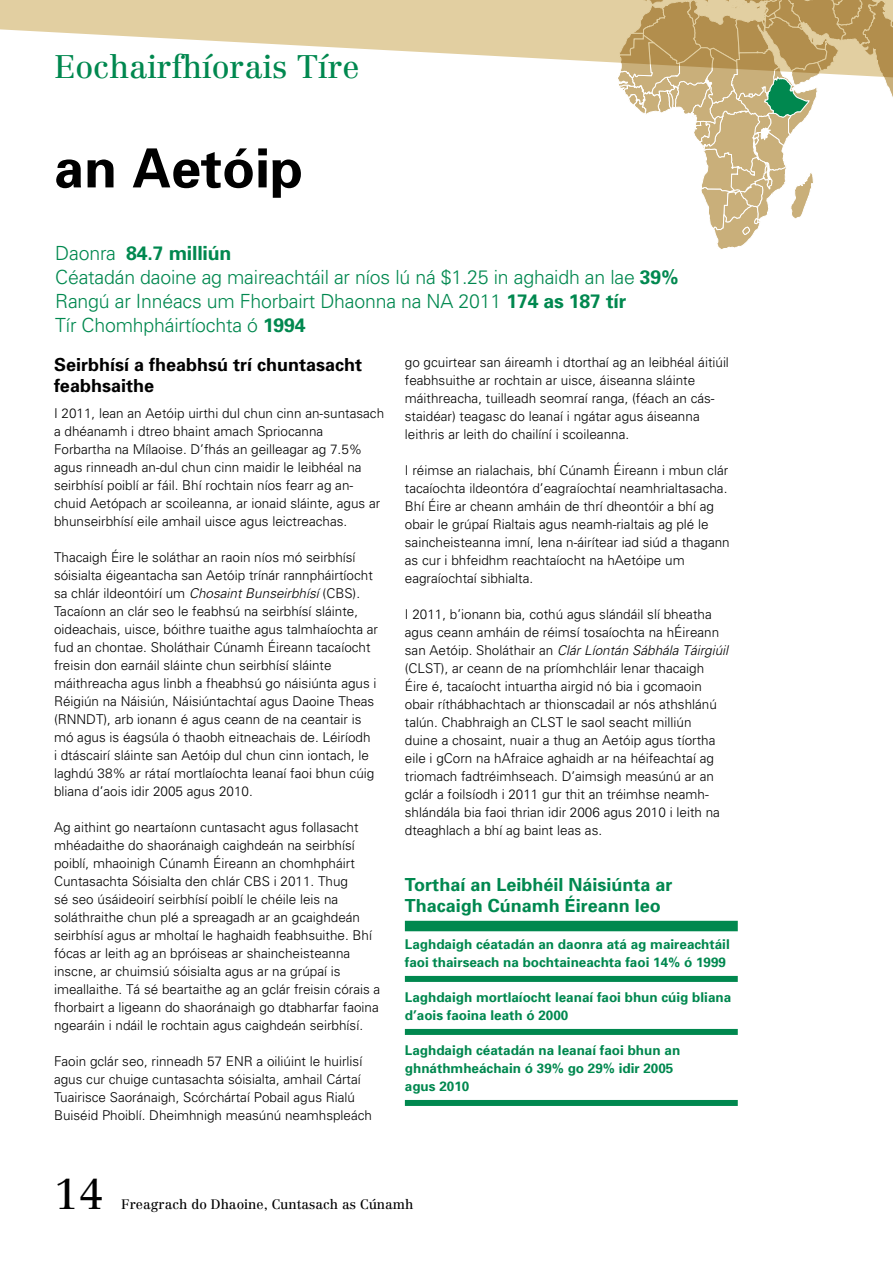
<style>
.page{position:relative;width:893px;height:1263px;background:#fff}
.page>*{position:absolute;margin:0;border:0;box-sizing:border-box;transform-origin:0 0}
.t1{font:700 54px "Univers";color:#000}
.t2{font:42px "Centennial LT";color:#000}
.t3{font:32.1px "Centennial LT";color:#00884f}
.t4{font:300 19.5px/24px "Univers";letter-spacing:-.01em;color:#00884f}
.t5{font:700 18px/21px "Univers";color:#00884f}
.t6{font:700 18px/21px "Univers";color:#000}
.t7{font:300 13.5px/18px "Univers";color:#000}
.t8{font:700 13.5px/18px "Univers";color:#00884f}
.t9{font:13.5px "Centennial LT";color:#000}
.s1{font-weight:700}
.s2{font-style:italic}
</style>
<div class="page">
<svg style="left:694px;top:126px;width:119px;height:123px"></svg>
<div style="left:405px;top:921px;width:333px;height:10px;background:#00884f"></div>
<div style="left:405px;top:976px;width:333px;height:6px;background:#00884f"></div>
<div style="left:405px;top:1029px;width:333px;height:6px;background:#00884f"></div>
<div style="left:405px;top:1100px;width:333px;height:6px;background:#00884f"></div>
<svg style="left:0;top:0;width:893px;height:126px"></svg>
<h3 class="t3" style="left:54px;top:48px;width:307px">Eochairfhíorais Tíre</h3>
<h1 class="t1" style="left:54px;top:136px;width:251px">an Aetóip</h1>
<h3 class="t4" style="left:55px;top:241px;width:625px">Daonra <span class="s1">84.7 milliún<br></span>Céatadán daoine ag maireachtáil ar níos lú ná $1.25 in aghaidh an lae <span class="s1">39% </span>Rangú ar Innéacs um Fhorbairt Dhaonna na NA 2011 <span class="s1">174 as 187 tír<br></span>Tír Chomhpháirtíochta ó <span class="s1">1994</span></h3>
<h3 class="t6" style="left:54px;top:354px;width:310px">Seirbhísí a fheabhsú trí chuntasacht feabhsaithe</h3>
<p class="t7" style="left:54px;top:404px;width:332px">I 2011, lean an Aetóip uirthi dul chun cinn an-suntasach a dhéanamh i dtreo bhaint amach Spriocanna<br>Forbartha na Mílaoise. D’fhás an geilleagar ag 7.5% agus rinneadh an-dul chun cinn maidir le leibhéal na seirbhísí poiblí ar fáil. Bhí rochtain níos fearr ag an&shy;chuid Aetópach ar scoileanna, ar ionaid sláinte, agus ar bhunseirbhísí eile amhail uisce agus leictreachas.</p>
<p class="t7" style="left:54px;top:548px;width:326px">Thacaigh Éire le soláthar an raoin níos mó seirbhísí sóisialta éigeantacha san Aetóip trínár rannpháirtíocht sa chlár ildeontóirí um <span class="s2">Chosaint Bunseirbhísí</span> (CBS).<br>Tacaíonn an clár seo le feabhsú na seirbhísí sláinte, oideachais, uisce, bóithre tuaithe agus talmhaíochta ar fud an chontae. Sholáthair Cúnamh Éireann tacaíocht freisin don earnáil sláinte chun seirbhísí sláinte máithreacha agus linbh a fheabhsú go náisiúnta agus i Réigiún na Náisiún, Náisiúntachtaí agus Daoine Theas (RNNDT), arb ionann é agus ceann de na ceantair is mó agus is éagsúla ó thaobh eitneachais de. Léiríodh<br>i dtáscairí sláinte san Aetóip dul chun cinn iontach, le laghdú 38% ar rátaí mortlaíochta leanaí faoi bhun cúig bliana d’aois idir 2005 agus 2010.</p>
<p class="t7" style="left:54px;top:818px;width:328px">Ag aithint go neartaíonn cuntasacht agus follasacht mhéadaithe do shaoránaigh caighdeán na seirbhísí poiblí, mhaoinigh Cúnamh Éireann an chomhpháirt Cuntasachta Sóisialta den chlár CBS i 2011. Thug<br>sé seo úsáideoirí seirbhísí poiblí le chéile leis na soláthraithe chun plé a spreagadh ar an gcaighdeán seirbhísí agus ar mholtaí le haghaidh feabhsuithe. Bhí fócas ar leith ag an bpróiseas ar shaincheisteanna inscne, ar chuimsiú sóisialta agus ar na grúpaí is imeallaithe. Tá sé beartaithe ag an gclár freisin córais a fhorbairt a ligeann do shaoránaigh go dtabharfar faoina ngearáin i ndáil le rochtain agus caighdeán seirbhísí.</p>
<p class="t7" style="left:54px;top:1052px;width:320px">Faoin gclár seo, rinneadh 57 ENR a oiliúint le huirlisí agus cur chuige cuntasachta sóisialta, amhail Cártaí Tuairisce Saoránaigh, Scórchártaí Pobail agus Rialú Buiséid Phoiblí. Dheimhnigh measúnú neamhspleách</p>
<p class="t7" style="left:405px;top:353px;width:326px">go gcuirtear san áireamh i dtorthaí ag an leibhéal áitiúil feabhsuithe ar rochtain ar uisce, áiseanna sláinte máithreacha, tuilleadh seomraí ranga, (féach an cás&shy;staidéar) teagasc do leanaí i ngátar agus áiseanna leithris ar leith do chailíní i scoileanna.</p>
<p class="t7" style="left:405px;top:461px;width:326px">I réimse an rialachais, bhí Cúnamh Éireann i mbun clár tacaíochta ildeontóra d’eagraíochtaí neamhrialtasacha.<br>Bhí Éire ar cheann amháin de thrí dheontóir a bhí ag obair le grúpaí Rialtais agus neamh-rialtais ag plé le saincheisteanna imní, lena n-áirítear iad siúd a thagann as cur i bhfeidhm reachtaíocht na hAetóipe um eagraíochtaí sibhialta.</p>
<p class="t7" style="left:405px;top:605px;width:325px">I 2011, b’ionann bia, cothú agus slándáil slí bheatha agus ceann amháin de réimsí tosaíochta na hÉireann san Aetóip. Sholáthair an <span class="s2">Clár Líontán Sábhála Táirgiúil </span>(CLST), ar ceann de na príomhchláir lenar thacaigh Éire é, tacaíocht intuartha airgid nó bia i gcomaoin obair ríthábhachtach ar thionscadail ar nós athshlánú talún. Chabhraigh an CLST le saol seacht milliún<br>duine a chosaint, nuair a thug an Aetóip agus tíortha eile i gCorn na hAfraice aghaidh ar na héifeachtaí ag triomach fadtréimhseach. D’aimsigh measúnú ar an gclár a foilsíodh i 2011 gur thit an tréimhse neamh&shy;shlándála bia faoi thrian idir 2006 agus 2010 i leith na dteaghlach a bhí ag baint leas as.</p>
<h3 class="t5" style="left:405px;top:874px;width:269px">Torthaí an Leibhéil Náisiúnta ar<br>Thacaigh Cúnamh Éireann leo</h3>
<p class="t8" style="left:405px;top:936px;width:326px">Laghdaigh céatadán an daonra atá ag maireachtáil faoi thairseach na bochtaineachta faoi 14% ó 1999</p>
<p class="t8" style="left:405px;top:989px;width:328px">Laghdaigh mortlaíocht leanaí faoi bhun cúig bliana d’aois faoina leath ó 2000</p>
<p class="t8" style="left:405px;top:1042px;width:277px">Laghdaigh céatadán na leanaí faoi bhun an ghnáthmheáchain ó 39% go 29% idir 2005 agus 2010</p>
<h2 class="t2" style="left:54px;top:1169px;width:51px">14</h2>
<p class="t9" style="left:121px;top:1196px;width:294px">Freagrach do Dhaoine, Cuntasach as Cúnamh</p>
</div>
